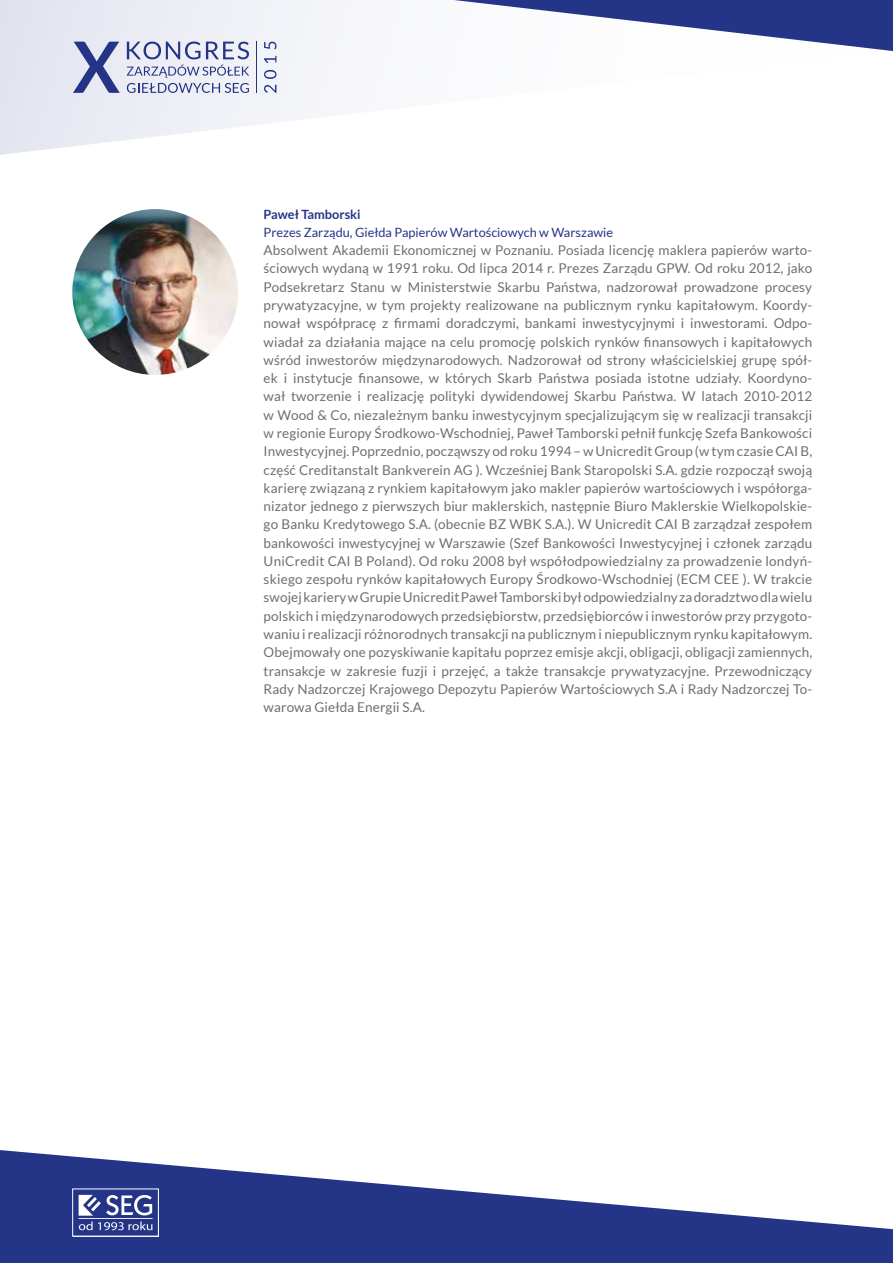
<style>
.page{position:relative;width:893px;height:1263px;background:#fff}
.page>*{position:absolute;margin:0;border:0;box-sizing:border-box;transform-origin:0 0}
.t1{font:13.5px/18.3px "Lato";letter-spacing:.01em;color:#706f6f;text-align:justify}
.t2{font:12.75px "Lato";color:#243588}
.t3{font:700 12.75px "Lato";color:#243588}
</style>
<div class="page">
<svg style="left:0;top:0;width:271px;height:155px"></svg>
<svg style="left:271px;top:0;width:622px;height:123px"></svg>
<svg style="left:0;top:1150px;width:893px;height:113px;fill:#243588"></svg>
<svg style="left:73px;top:42px;width:47px;height:51px;background:#969ec5"></svg>
<svg style="left:127px;top:42px;width:73px;height:17px"></svg>
<svg style="left:206px;top:42px;width:43px;height:17px"></svg>
<svg style="left:127px;top:65px;width:122px;height:28px"></svg>
<svg style="left:264px;top:85px;width:12px;height:8px"></svg>
<svg style="left:264px;top:70px;width:12px;height:9px"></svg>
<svg style="left:264px;top:56px;width:12px;height:7px"></svg>
<svg style="left:264px;top:42px;width:12px;height:8px"></svg>
<hr style="left:256px;top:42px;width:1px;height:51px;background:#243588">
<svg style="left:74px;top:1190px;width:83px;height:44px;background:#5865a4"></svg>
<div style="left:72px;top:1188px;width:87px;height:48px;border:1px solid #fff"></div>
<img style="left:72px;top:209px;width:166px;height:166px;border-radius:83px">
<p class="t3" style="left:264px;top:207px;width:99px">Paweł Tamborski</p>
<p class="t2" style="left:264px;top:225px;width:351px">Prezes Zarządu, Giełda Papierów Wartościowych w Warszawie</p>
<p class="t1" style="left:264px;top:241px;width:550px">Absolwent Akademii Ekonomicznej w Poznaniu. Posiada licencję maklera papierów warto&shy;ściowych wydaną w 1991 roku. Od lipca 2014 r. Prezes Zarządu GPW. Od roku 2012, jako Podsekretarz Stanu w M inisterstwie Skarbu Państwa, nadzorował prowadzone procesy prywatyzacyjne, w tym projekty realizowane na publicznym rynku kapitałowym. Koordy&shy;nował współpracę z firmami doradczymi, bankami inwestycyjnymi i inwestorami. Odpo&shy;wiadał za działania mające na celu promocję polskich rynków finansowych i kapitałowych wśród inwestorów międzynarodowych. Nadzorował od strony właścicielskiej grupę spół&shy;ek i instytucje finansowe, w których Skarb Państwa posiada istotne udziały. Koordyno&shy;wał tworzenie i realizację polityki dywidendowej Skarbu Państwa. W latach 2010-2012 w Wood &amp; Co, niezależnym banku inwestycyjnym specjalizującym się w realizacji transakcji w regionie Europy Środkowo-Wschodniej, Paweł Tamborski pełnił funkcję Szefa Bankowości Inwestycyjnej. Poprzednio, począwszy od roku 1994 – w U nicredit Group (w tym czasie CAI B, część Creditanstalt Bankverein AG ). Wcześniej Bank Staropolski S.A. gdzie rozpoczął swoją karierę związaną z rynkiem kapitałowym jako makler papierów wartościowych i współorga&shy;nizator jednego z pierwszych biur maklerskich, następnie Biuro M aklerskie Wielkopolskie&shy;go Banku Kredytowego S.A. (obecnie BZ WBK S.A.). W U nicredit CAI B zarządzał zespołem bankowości inwestycyjnej w Warszawie (Szef Bankowości Inwestycyjnej i członek zarządu U niCredit CAI B Poland). Od roku 2008 był współodpowiedzialny za prowadzenie londyń&shy;skiego zespołu rynków kapitałowych Europy Środkowo-Wschodniej (ECM CEE ). W trakcie swojej kariery w Grupie U nicredit Paweł Tamborski był odpowiedzialny za doradztwo dla wielu polskich i międzynarodowych przedsiębiorstw, przedsiębiorców i inwestorów przy przygoto&shy;waniu i realizacji różnorodnych transakcji na publicznym i niepublicznym rynku kapitałowym.<br>Obejmowały one pozyskiwanie kapitału poprzez emisje akcji, obligacji, obligacji zamiennych, transakcje w zakresie fuzji i przejęć, a także transakcje prywatyzacyjne. Przewodniczący Rady Nadzorczej Krajowego Depozytu Papierów Wartościowych S.A i Rady Nadzorczej To&shy;warowa Giełda Energii S.A.</p>
</div>
